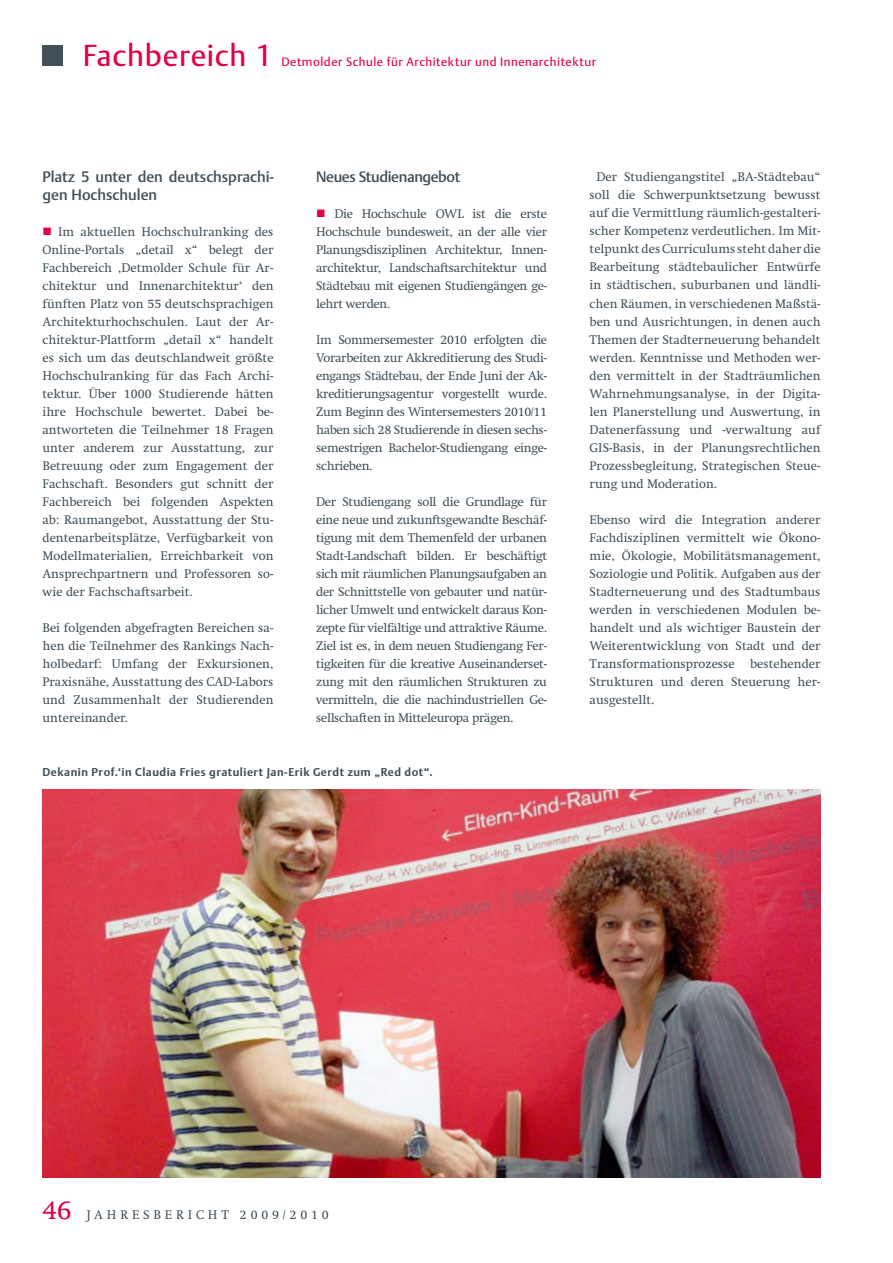
<style>
.page{position:relative;width:893px;height:1263px;background:#fff}
.page>*{position:absolute;margin:0;border:0;box-sizing:border-box;transform-origin:0 0}
.t1{font:30px "DTL Argo TOT";letter-spacing:.02em;color:#e30043}
.t2{font:500 15px/18px "DTL Argo TOT";letter-spacing:-.005em;color:#425059}
.t3{font:12.75px/18px "Swift LT Std";color:#425059;text-align:justify}
.t4{font:12.75px "Swift LT Std";letter-spacing:.3em;color:#425059}
.t5{font:12px "DTL Argo TOT";letter-spacing:.045em;color:#e30043}
.t6{font:700 11.25px "DTL Argo TOT";letter-spacing:.045em;color:#425059}
.s1{color:#e30043}
.s2{font-size:27px;color:#e30043}
</style>
<div class="page">
<div style="left:43px;top:45px;width:20px;height:21px;background:#425059"></div>
<img style="left:43px;top:789px;width:778px;height:389px">
<h1 class="t1" style="left:83px;top:37px;width:191px">Fachbereich 1</h1>
<p class="t5" style="left:281px;top:55px;width:316px">Detmolder Schule für Architektur und Innenarchitektur</p>
<p class="t2" style="left:43px;top:168px;width:233px">Platz 5 unter den deutschsprachi&shy;gen Hochschulen</p>
<p class="t3" style="left:42px;top:223px;width:233px"><span class="s1">■</span> Im aktuellen Hochschulranking des Online-Portals „detail x“ belegt der Fachbereich ‚Detmolder Schule für Ar&shy;chitektur und Innenarchitektur‘ den fünften Platz von 55 deutschsprachigen Architekturhochschulen. Laut der Ar&shy;chitektur-Plattform „detail x“ handelt es sich um das deutschlandweit größte Hochschulranking für das Fach Archi&shy;tektur. Über 1000 Studierende hätten ihre Hochschule bewertet. Dabei be&shy;antworteten die Teilnehmer 18 Fragen unter anderem zur Ausstattung, zur Betreuung oder zum Engagement der Fachschaft. Besonders gut schnitt der Fachbereich bei folgenden Aspekten ab: Raumangebot, Ausstattung der Stu&shy;dentenarbeitsplätze, Verfügbarkeit von Modellmaterialien, Erreichbarkeit von Ansprechpartnern und Professoren so&shy;wie der Fachschaftsarbeit.</p>
<p class="t3" style="left:42px;top:619px;width:233px">Bei folgenden abgefragten Bereichen sa&shy;hen die Teilnehmer des Rankings Nach&shy;holbedarf: Umfang der Exkursionen, Praxisnähe, Ausstattung des CAD</p>
<p class="t3" style="left:42px;top:673px;width:233px;text-indent:190px">-Labors und Zusammenhalt der Studierenden untereinander.</p>
<p class="t2" style="left:316px;top:168px;width:146px">Neues Studienangebot</p>
<p class="t3" style="left:316px;top:205px;width:130px"><span class="s1">■</span> Die Hochschule OWL</p>
<p class="t3" style="left:316px;top:205px;width:233px;text-indent:157px">ist die erste Hochschule bundesweit, an der alle vier Planungsdisziplinen Architektur, Innen&shy;architektur, Landschaftsarchitektur und Städtebau mit eigenen Studiengängen ge&shy;lehrt werden.</p>
<p class="t3" style="left:316px;top:331px;width:233px">Im Sommersemester 2010 erfolgten die Vorarbeiten zur Akkreditierung des Studi&shy;engangs Städtebau, der Ende Juni der Ak&shy;kreditierungsagentur vorgestellt wurde.<br>Zum Beginn des Wintersemesters 2010/11 haben sich 28 Studierende in diesen sechs&shy;semestrigen Bachelor-Studiengang einge&shy;schrieben.</p>
<p class="t3" style="left:316px;top:493px;width:233px">Der Studiengang soll die Grundlage für eine neue und zukunftsgewandte Beschäf&shy;tigung mit dem Themenfeld der urbanen Stadt-Landschaft bilden. Er beschäftigt sich mit räumlichen Planungsaufgaben an der Schnittstelle von gebauter und natür&shy;licher Umwelt und entwickelt daraus Kon&shy;zepte für vielfältige und attraktive Räume.<br>Ziel ist es, in dem neuen Studiengang Fer&shy;tigkeiten für die kreative Auseinanderset&shy;zung mit den räumlichen Strukturen zu vermitteln, die die nachindustriellen Ge&shy;sellschaften in Mitteleuropa prägen.</p>
<p class="t3" style="left:590px;top:168px;width:234px;text-indent:7px">Der Studiengangstitel „BA-Städtebau“ soll die Schwerpunktsetzung bewusst auf die Vermittlung räumlich-gestalteri&shy;scher Kompetenz verdeutlichen. Im Mit&shy;telpunkt des Curriculums steht daher die Bearbeitung städtebaulicher Entwürfe in städtischen, suburbanen und ländli&shy;chen Räumen, in verschiedenen Maßstä&shy;ben und Ausrichtungen, in denen auch Themen der Stadterneuerung behandelt werden. Kenntnisse und Methoden wer&shy;den vermittelt in der Stadträumlichen Wahrnehmungsanalyse, in der Digita&shy;len Planerstellung und Auswertung, in Datenerfassung und -verwaltung auf GIS-Basis, in der Planungsrechtlichen Prozessbegleitung, Strategischen Steue&shy;rung und Moderation.</p>
<p class="t3" style="left:590px;top:510px;width:233px">Ebenso wird die Integration anderer Fachdisziplinen vermittelt wie Ökono&shy;mie, Ökologie, Mobilitätsmanagement, Soziologie und Politik. Aufgaben aus der Stadterneuerung und des Stadtumbaus werden in verschiedenen Modulen be&shy;handelt und als wichtiger Baustein der Weiterentwicklung von Stadt und der Transformationsprozesse bestehender Strukturen und deren Steuerung her&shy;ausgestellt.</p>
<p class="t6" style="left:43px;top:765px;width:392px">Dekanin Prof.‘in Claudia Fries gratuliert Jan-Erik Gerdt zum „Red dot“.</p>
<p class="t4" style="left:43px;top:1208px;width:288px"><span class="s2">46</span> Jahresbericht 2009/2010</p>
</div>
